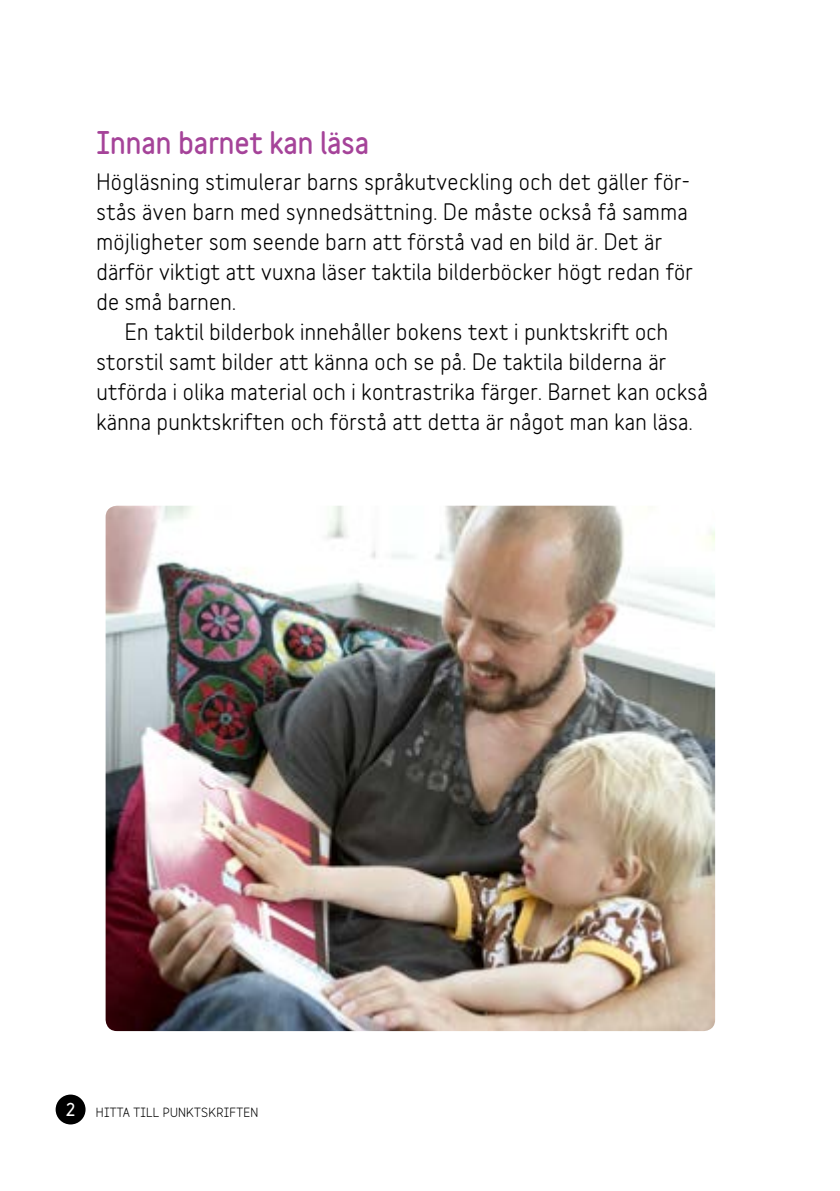
<style>
.page{position:relative;width:840px;height:1191px;background:#fff}
.page>*{position:absolute;margin:0;border:0;box-sizing:border-box;transform-origin:0 0}
.Mellanrubrik_1{font:900 28px "Variable";color:#a54399}
.Bröd{font:700 21.4px/30px "Variable";letter-spacing:.02em;color:#000}
.Bröd_indrag{font:700 21.4px/30px "Variable";letter-spacing:.015em;color:#000}
.Rubrik_1{font:900 16px "Variable";color:#fff}
.t1{font:700 12px "Variable";letter-spacing:.02em;color:#000}
</style>
<div class="page">
<div style="left:56px;top:1094px;width:29px;height:30px;background:#000;border-radius:50%"></div>
<img style="left:105px;top:506px;width:609px;height:525px">
<h2 class="Mellanrubrik_1" style="left:96px;top:121px;width:274px">Innan barnet kan läsa</h2>
<p class="Bröd" style="left:96px;top:164px;width:597px">Högläsning stimulerar barns språkutveckling och det gäller för&shy;stås även barn med synnedsättning. De måste också få samma möjligheter som seende barn att förstå vad en bild är. Det är därför viktigt att vuxna läser taktila bilderböcker högt redan för de små barnen.</p>
<p class="Bröd_indrag" style="left:96px;top:314px;width:612px;text-indent:28px">En taktil bilderbok innehåller bokens text i punktskrift och storstil samt bilder att känna och se på. De taktila bilderna är utförda i olika material och i kontrastrika färger. Barnet kan också känna punktskriften och förstå att detta är något man kan läsa.</p>
<p class="Rubrik_1" style="left:66px;top:1096px;width:11px">2</p>
<p class="t1" style="left:96px;top:1102px;width:164px">HITTA TILL PUNKTSKRIFTEN</p>
</div>
